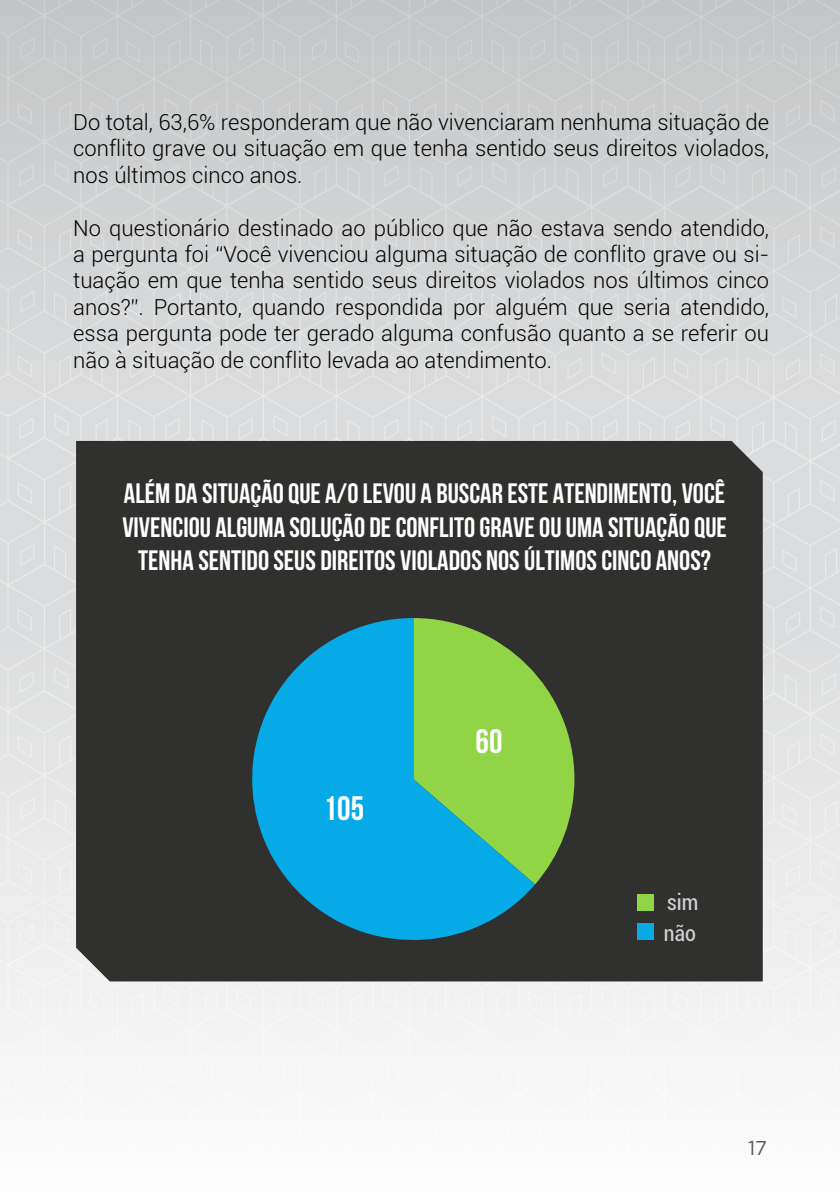
<style>
.page{position:relative;width:840px;height:1191px;background:#fff}
.page>*{position:absolute;margin:0;border:0;box-sizing:border-box;transform-origin:0 0}
.t1{font:700 33.8px "Bebas Neue";color:#fff}
.t2{font:28px/33.6px "Bebas Neue";color:#fff;text-align:center}
.t3{font:300 22px/26.4px "Roboto";color:#000;text-align:justify}
.t4{font:condensed 22px "Roboto";letter-spacing:.005em;color:#d3d1d1}
.t5{font:20px "Gotham";color:#58595b}
</style>
<div class="page">
<svg style="left:0;top:461px;width:839px;height:147px;fill:#dbdcdd"></svg>
<svg style="left:819px;top:480px;width:15px;height:22px"></svg>
<svg style="left:781px;top:550px;width:15px;height:21px"></svg>
<svg style="left:20px;top:544px;width:14px;height:22px"></svg>
<svg style="left:18px;top:482px;width:14px;height:22px"></svg>
<svg style="left:0;top:390px;width:839px;height:71px;fill:#dbdcdd"></svg>
<svg style="left:457px;top:419px;width:14px;height:21px"></svg>
<svg style="left:491px;top:415px;width:15px;height:22px"></svg>
<svg style="left:602px;top:419px;width:15px;height:22px"></svg>
<svg style="left:238px;top:418px;width:14px;height:22px"></svg>
<svg style="left:273px;top:415px;width:14px;height:21px"></svg>
<svg style="left:384px;top:419px;width:14px;height:21px"></svg>
<svg style="left:19px;top:418px;width:15px;height:21px"></svg>
<svg style="left:54px;top:414px;width:15px;height:22px"></svg>
<svg style="left:165px;top:418px;width:14px;height:22px"></svg>
<div style="left:0;top:0;width:839px;height:390px;background:linear-gradient(to bottom,#c4c6c7,#dcddde)"></div>
<div style="left:0;top:608px;width:839px;height:583px;background:linear-gradient(to bottom,#dadbdc,#fdfdfd)"></div>
<div style="left:76px;top:441px;width:686px;height:540px;background:#30302f"></div>
<svg style="left:534px;top:618px;width:40px;height:266px;fill:#91d445"></svg>
<svg style="left:233px;top:618px;width:301px;height:341px;fill:#05aae7"></svg>
<div style="left:637px;top:894px;width:16px;height:16px;background:#91d445"></div>
<div style="left:637px;top:923px;width:16px;height:17px;background:#05aae7"></div>
<p class="t3" style="left:73px;top:108px;width:697px">Do total, 63,6% responderam que não vivenciaram nenhuma situação de conflito grave ou situação em que tenha sentido seus direitos violados, nos últimos cinco anos.</p>
<p class="t3" style="left:73px;top:214px;width:697px">No questionário destinado ao público que não estava sendo atendido, a pergunta foi “Você vivenciou alguma situação de conflito grave ou si&shy;tuação em que tenha sentido seus direitos violados nos últimos cinco anos?”. Portanto, quando respondida por alguém que seria atendido, essa pergunta pode ter gerado alguma confusão quanto a se referir ou não à situação de conflito levada ao atendimento.</p>
<p class="t2" style="left:122px;top:476px;width:605px">ALÉM DA SITUAÇÃO QUE A/O LEVOU A BUSCAR ESTE ATENDIMENTO, VOCÊ<br>VIVENCIOU ALGUMA SOLUÇÃO DE CONFLITO GRAVE OU UMA SITUAÇÃO QUE<br>TENHA SENTIDO SEUS DIREITOS VIOLADOS NOS ÚLTIMOS CINCO ANOS?</p>
<h1 class="t1" style="left:323px;top:790px;width:42px">105</h1>
<h1 class="t1" style="left:475px;top:723px;width:28px">60</h1>
<p class="t4" style="left:666px;top:886px;width:33px">sim</p>
<p class="t4" style="left:663px;top:917px;width:34px">não</p>
<p class="t5" style="left:747px;top:1136px;width:21px">17</p>
</div>
